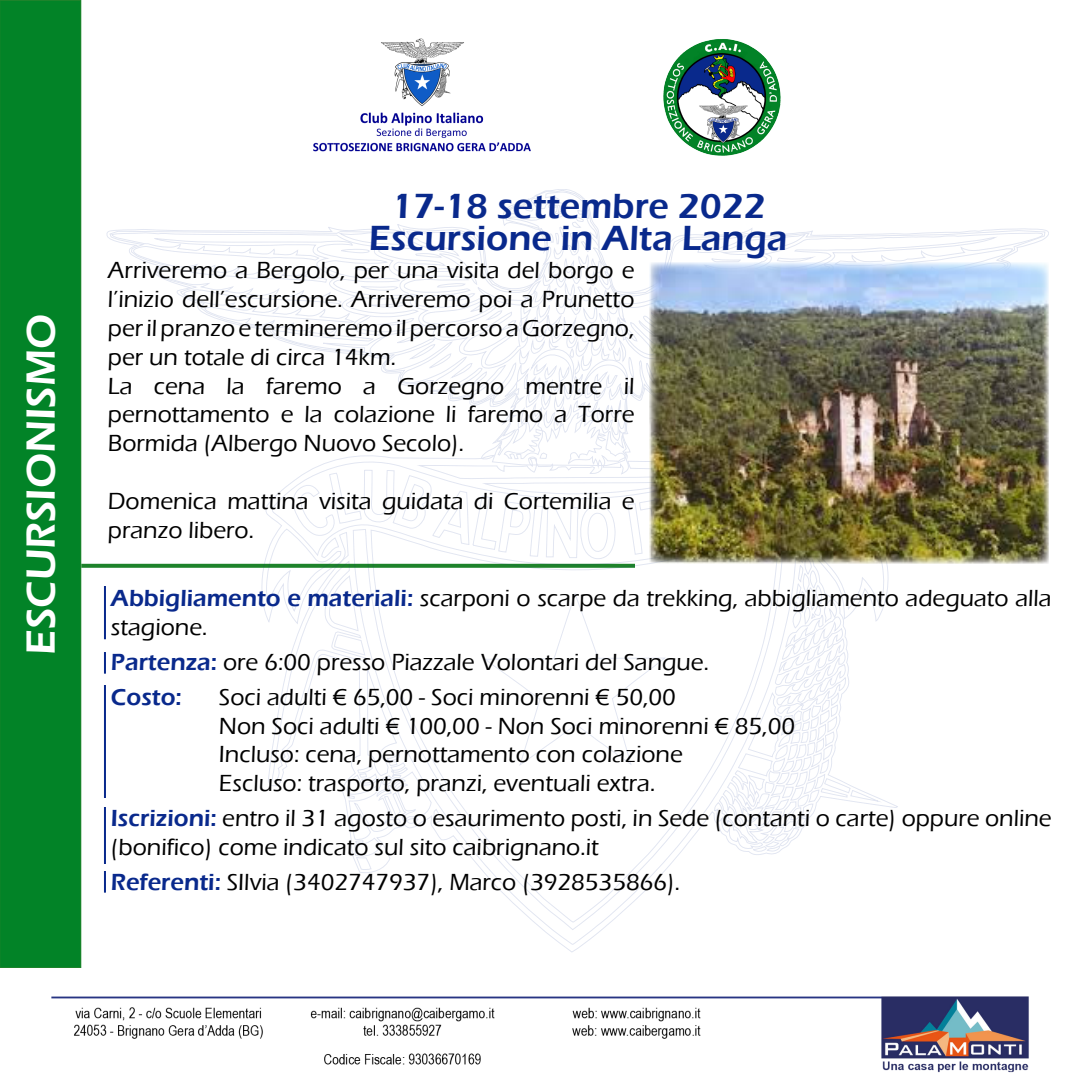
<style>
.page{position:relative;width:1080px;height:1080px;background:#fff}
.page>*{position:absolute;margin:0;border:0;box-sizing:border-box;transform-origin:0 0}
.t1{font:600 42px "Eras ITC";color:#fff}
.t2{font:600 36px/32px "Eras ITC";color:#09298c;text-align:center}
.t3{font:500 24px/28.8px "Eras ITC";color:#000}
.s1{font-weight:600;color:#09298c}
</style>
<div class="page">
<img style="left:51px;top:996px;width:978px;height:77px">
<div style="left:0;top:0;width:81px;height:968px;background:#028327"></div>
<svg style="left:81px;top:564px;width:179px;height:4px"></svg>
<svg style="left:107px;top:229px;width:159px;height:101px"></svg>
<svg style="left:997px;top:228px;width:52px;height:132px"></svg>
<svg style="left:358px;top:870px;width:308px;height:75px"></svg>
<svg style="left:266px;top:189px;width:731px;height:681px"></svg>
<hr style="left:104px;top:586px;width:2px;height:53px;background:#09298c">
<hr style="left:104px;top:685px;width:2px;height:113px;background:#09298c">
<hr style="left:104px;top:871px;width:2px;height:22px;background:#09298c">
<img style="left:663px;top:39px;width:118px;height:117px">
<img style="left:313px;top:38px;width:218px;height:114px">
<hr style="left:104px;top:807px;width:2px;height:57px;background:#09298c">
<hr style="left:104px;top:652px;width:2px;height:22px;background:#09298c">
<img style="left:650px;top:262px;width:398px;height:302px">
<h1 class="t1" style="left:17px;top:655px;width:342px;rotate:-90deg">ESCURSIONISMO</h1>
<h2 class="t2" style="left:369px;top:190px;width:420px">17-18 settembre 2022<br>Escursione in Alta Langa</h2>
<p class="t3" style="left:108px;top:256px;width:528px">Arriveremo a Bergolo, per una visita del borgo e l’inizio dell’escursione. Arriveremo poi a Prunetto per il pranzo e termineremo il percorso a Gorzegno, per un totale di circa 14km.<br>La cena la faremo a Gorzegno mentre il pernottamento e la colazione li faremo a Torre Bormida (Albergo Nuovo Secolo).</p>
<p class="t3" style="left:108px;top:487px;width:528px">Domenica mattina visita guidata di Cortemilia e pranzo libero.</p>
<p class="t3" style="left:111px;top:584px;width:942px"><span class="s1">Abbigliamento e materiali:</span> scarponi o scarpe da trekking, abbigliamento adeguato alla stagione.</p>
<p class="t3" style="left:111px;top:645px;width:600px;line-height:34.8px"><span class="s1">Partenza:</span> ore 6:00 presso Piazzale Volontari del Sangue.<br><span class="s1">Costo:</span></p>
<p class="t3" style="left:219px;top:683px;width:578px">Soci adulti € 65,00 - Soci minorenni € 50,00<br>Non Soci adulti € 100,00 - Non Soci minorenni € 85,00<br>Incluso: cena, pernottamento con colazione<br>Escluso: trasporto, pranzi, eventuali extra.</p>
<p class="t3" style="left:111px;top:804px;width:942px"><span class="s1">Iscrizioni:</span> entro il 31 agosto o esaurimento posti, in Sede (contanti o carte) oppure online (bonifico) come indicato sul sito caibrignano.it</p>
<p class="t3" style="left:111px;top:868px;width:571px"><span class="s1">Referenti:</span> SIlvia (3402747937), Marco (3928535866).</p>
</div>
